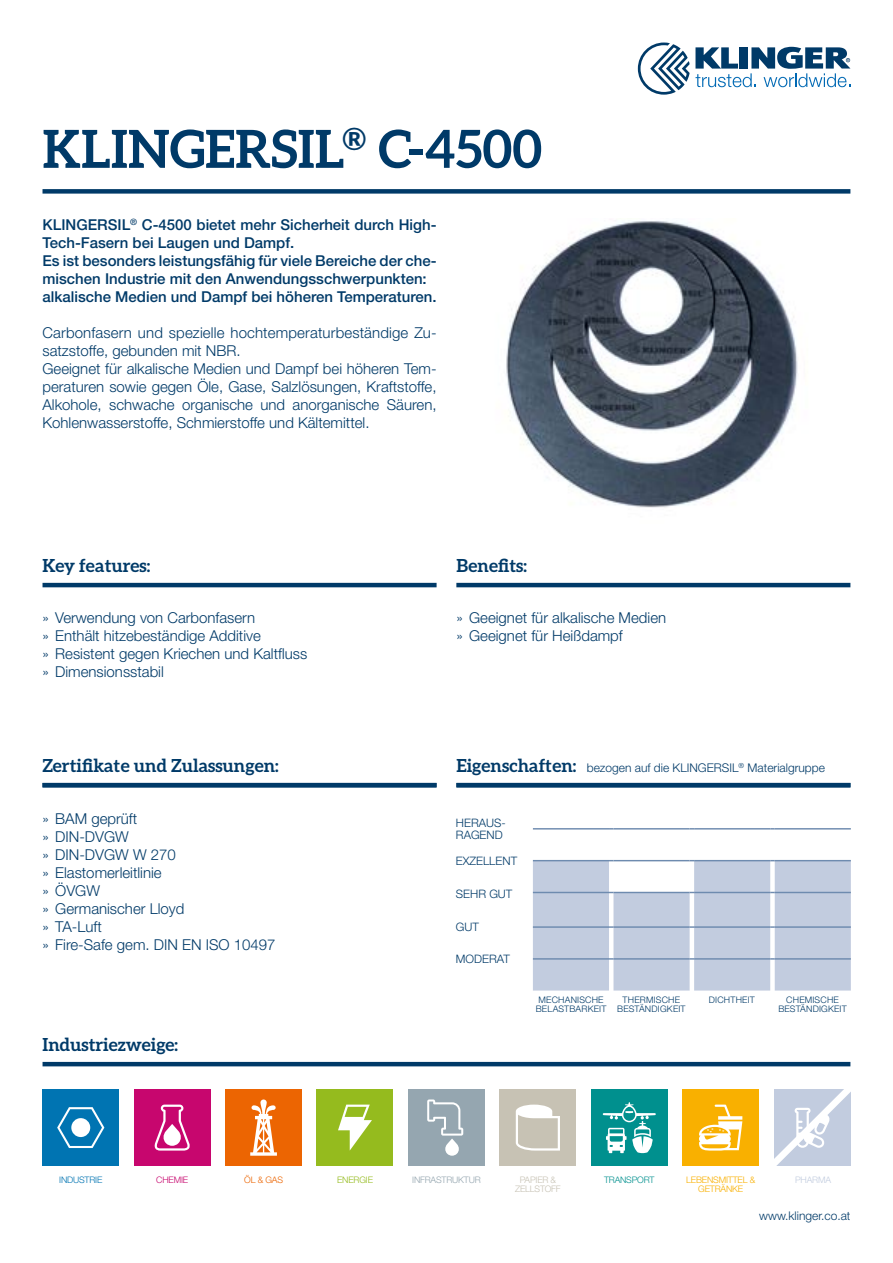
<style>
.page{position:relative;width:893px;height:1263px;background:#fff}
.page>*{position:absolute;margin:0;border:0;box-sizing:border-box;transform-origin:0 0}
.t1{font:700 52.5px "Aleo";color:#003a68}
.t2{font:700 18px "Aleo";color:#003a68}
.t3{font:300 15px/18px "Helvetica Neue LT Pro";color:#003a68}
.t4{font:500 15px/18px "Helvetica Neue LT Pro";color:#003a68}
.t5{font:300 12px "Helvetica Neue LT Pro";color:#003a68}
.t6{font:300 11.7px/11.7px "Helvetica Neue LT Pro";color:#003a68}
.t7{font:300 9px/9px "Helvetica Neue LT Pro";letter-spacing:.02em;color:#003a68;text-align:center}
.t8{font:300 9px/9px "Helvetica Neue LT Pro";letter-spacing:-.02em;color:#f9b000;text-align:center}
.t9{font:300 9px "Helvetica Neue LT Pro";letter-spacing:-.02em;color:#c7c2b4}
.t10{font:300 9px "Helvetica Neue LT Pro";letter-spacing:-.02em;color:#95a6b0}
.t11{font:300 9px "Helvetica Neue LT Pro";letter-spacing:-.02em;color:#00908e}
.t12{font:300 9px "Helvetica Neue LT Pro";letter-spacing:-.02em;color:#0074b2}
.t13{font:300 9px "Helvetica Neue LT Pro";letter-spacing:-.02em;color:#95bb1e}
.t14{font:300 9px "Helvetica Neue LT Pro";letter-spacing:-.02em;color:#c2ccdf}
.t15{font:300 9px "Helvetica Neue LT Pro";letter-spacing:-.02em;color:#c7066e}
.t16{font:300 9px "Helvetica Neue LT Pro";color:#ec6502}
</style>
<div class="page">
<svg style="left:638px;top:43px;width:212px;height:52px"></svg>
<img style="left:506px;top:221px;width:292px;height:287px">
<hr style="left:533px;top:828px;width:76px;height:1px;background:#6e8baf">
<hr style="left:613px;top:828px;width:77px;height:1px;background:#6e8baf">
<hr style="left:694px;top:828px;width:76px;height:1px;background:#6e8baf">
<hr style="left:775px;top:828px;width:76px;height:1px;background:#6e8baf">
<svg style="left:532px;top:860px;width:319px;height:131px;background:#c4cee0"></svg>
<hr style="left:775px;top:958px;width:76px;height:2px;background:#6e8baf">
<div style="left:43px;top:189px;width:807px;height:5px;background:#003a68"></div>
<hr style="left:43px;top:583px;width:394px;height:4px;background:#003a68">
<hr style="left:456px;top:583px;width:394px;height:4px;background:#003a68">
<hr style="left:43px;top:1062px;width:807px;height:4px;background:#003a68">
<div style="left:500px;top:1089px;width:76px;height:77px;background:#c7c2b4"></div>
<svg style="left:516px;top:1104px;width:44px;height:46px"></svg>
<div style="left:134px;top:1089px;width:76px;height:77px;background:#c7066e"></div>
<svg style="left:154px;top:1104px;width:36px;height:46px"></svg>
<div style="left:42px;top:1089px;width:77px;height:77px;background:#0074b2"></div>
<svg style="left:57px;top:1107px;width:47px;height:41px"></svg>
<div style="left:408px;top:1089px;width:77px;height:77px;background:#95a6b0"></div>
<svg style="left:427px;top:1099px;width:36px;height:57px"></svg>
<div style="left:682px;top:1089px;width:77px;height:77px;background:#f9b000"></div>
<svg style="left:699px;top:1104px;width:43px;height:46px"></svg>
<div style="left:317px;top:1089px;width:76px;height:77px;background:#95bb1e"></div>
<svg style="left:338px;top:1104px;width:34px;height:46px"></svg>
<div style="left:591px;top:1089px;width:77px;height:77px;background:#00908e"></div>
<svg style="left:603px;top:1102px;width:53px;height:51px"></svg>
<div style="left:225px;top:1089px;width:77px;height:77px;background:#ec6502"></div>
<svg style="left:250px;top:1099px;width:27px;height:57px"></svg>
<svg style="left:774px;top:1089px;width:77px;height:77px"></svg>
<hr style="left:456px;top:783px;width:394px;height:4px;background:#003a68">
<hr style="left:42px;top:783px;width:395px;height:4px;background:#003a68">
<h1 class="t1" style="left:43px;top:119px;width:501px">KLINGERSIL<sup>®</sup> C-4500</h1>
<p class="t4" style="left:43px;top:215px;width:396px">KLINGERSIL<sup>®</sup> C-4500 bietet mehr Sicherheit durch High-Tech-Fasern bei Laugen und Dampf.<br>Es ist besonders leistungsfähig für viele Bereiche der che&shy;mischen Industrie mit den Anwendungsschwerpunkten: alkalische Medien und Dampf bei höheren Temperaturen.</p>
<p class="t3" style="left:43px;top:323px;width:396px">Carbonfasern und spezielle hochtemperaturbeständige Zu&shy;satzstoffe, gebunden mit NBR.<br>Geeignet für alkalische Medien und Dampf bei höheren Tem&shy;peraturen sowie gegen Öle, Gase, Salzlösungen, Kraftstoffe, Alkohole, schwache organische und anorganische Säuren, Kohlenwasserstoffe, Schmierstoffe und Kältemittel.</p>
<p class="t2" style="left:43px;top:555px;width:109px">Key features:</p>
<p class="t2" style="left:456px;top:555px;width:72px">Benefits:</p>
<p class="t3" style="left:43px;top:609px;width:266px">» Verwendung von Carbonfasern<br>» Enthält hitzebeständige Additive<br>» Resistent gegen Kriechen und Kaltfluss » Dimensionsstabil</p>
<p class="t3" style="left:456px;top:609px;width:211px">» Geeignet für alkalische Medien » Geeignet für Heißdampf</p>
<p class="t2" style="left:42px;top:755px;width:238px">Zertifikate und Zulassungen:</p>
<p class="t2" style="left:456px;top:755px;width:121px">Eigenschaften:</p>
<p class="t5" style="left:587px;top:761px;width:240px">bezogen auf die KLINGERSIL<sup>®</sup> Materialgruppe</p>
<p class="t3" style="left:42px;top:809px;width:235px">» BAM geprüft<br>» DIN-DVGW<br>» DIN-DVGW W 270<br>» Elastomerleitlinie<br>» ÖVGW<br>» Germanischer Lloyd<br>» TA-Luft<br>» Fire-Safe gem. DIN EN ISO 10497</p>
<p class="t6" style="left:456px;top:817px;width:51px">HERAUS-<br>RAGEND</p>
<p class="t6" style="left:456px;top:854px;width:63px">EXZELLENT</p>
<p class="t6" style="left:456px;top:888px;width:58px">SEHR GUT</p>
<p class="t6" style="left:456px;top:921px;width:25px">GUT</p>
<p class="t6" style="left:456px;top:953px;width:55px">MODERAT</p>
<p class="t7" style="left:536px;top:995px;width:72px">MECHANISCHE<br>BELASTBARKEIT</p>
<p class="t7" style="left:617px;top:995px;width:70px">THERMISCHE<br>BESTÄNDIGKEIT</p>
<p class="t7" style="left:778px;top:995px;width:70px">CHEMISCHE<br>BESTÄNDIGKEIT</p>
<p class="t7" style="left:709px;top:995px;width:48px">DICHTHEIT</p>
<p class="t2" style="left:43px;top:1034px;width:137px">Industriezweige:</p>
<p class="t12" style="left:59px;top:1174px;width:45px">INDUSTRIE</p>
<p class="t15" style="left:156px;top:1174px;width:33px">CHEMIE</p>
<p class="t16" style="left:244px;top:1174px;width:40px">ÖL &amp; GAS</p>
<p class="t13" style="left:337px;top:1174px;width:37px">ENERGIE</p>
<p class="t10" style="left:412px;top:1174px;width:70px">INFRASTRUKTUR</p>
<p class="t8" style="left:686px;top:1175px;width:70px">LEBENSMITTEL &amp;<br>GETRÄNKE</p>
<p class="t9" style="left:520px;top:1174px;width:38px">PAPIER &amp;</p>
<p class="t11" style="left:604px;top:1174px;width:52px">TRANSPORT</p>
<p class="t9" style="left:515px;top:1183px;width:47px">ZELLSTOFF</p>
<p class="t14" style="left:795px;top:1174px;width:37px">PHARMA</p>
<p class="t5" style="left:759px;top:1209px;width:93px">www.klinger.co.at</p>
</div>
